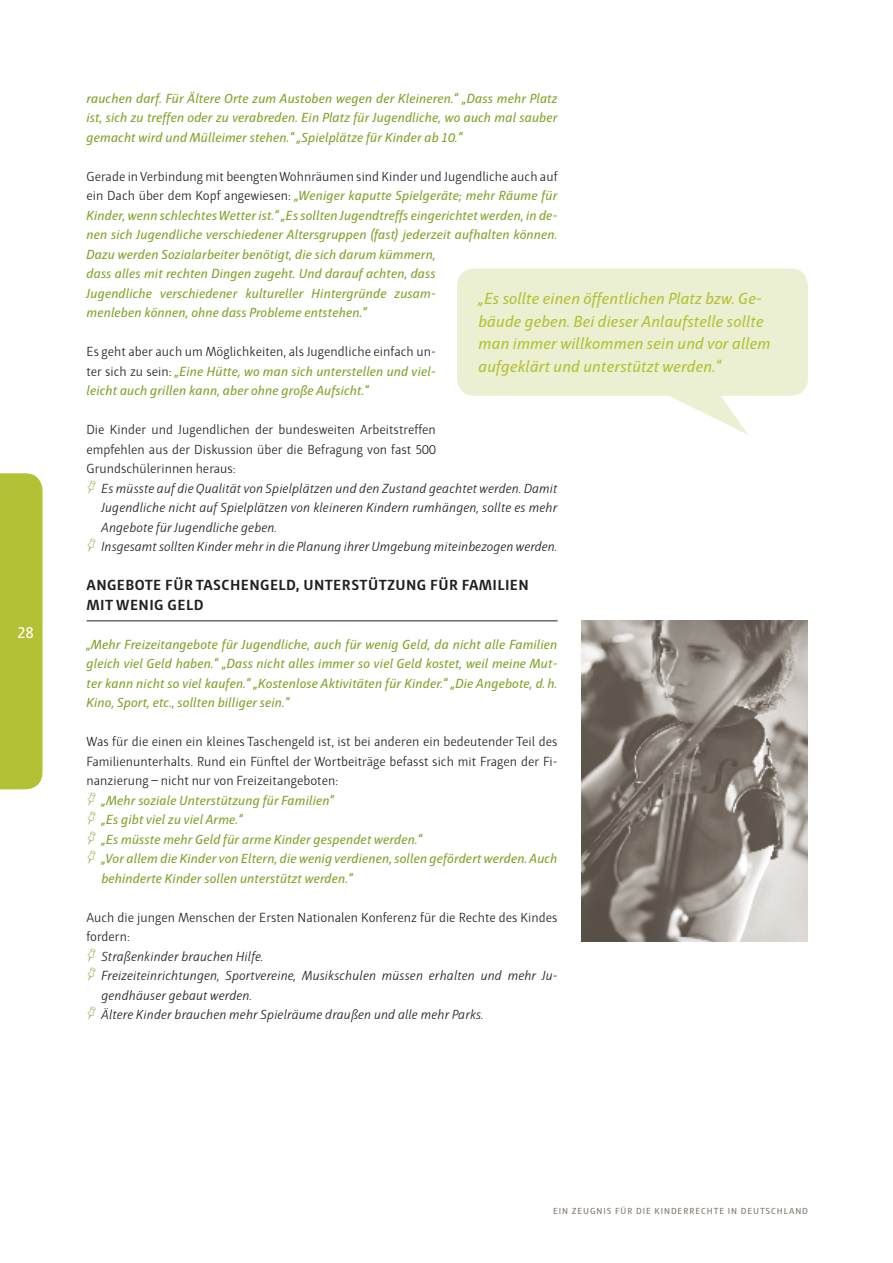
<style>
.page{position:relative;width:893px;height:1263px;background:#fff}
.page>*{position:absolute;margin:0;border:0;box-sizing:border-box;transform-origin:0 0}
.t1{font:italic 16.5px/22.5px "Haptic";color:#b3c135}
.t2{font:16.5px "FF Dingbests";color:#81a32a}
.t3{font:16.5px "Haptic";color:#fff}
.t4{font:700 15px/19.5px "Haptic";letter-spacing:.025em;color:#231f20}
.t5{font:italic 13.5px/19.5px "Haptic";color:#81a32a}
.t6{font:13.5px/19.5px "Haptic Light 0 wt";color:#231f20;text-align:justify}
.t7{font:13.5px "Haptic Light Italic 0 wt";color:#231f20}
.t8{font:9px "Haptic";letter-spacing:.1em;color:#807568}
.s1{font-family:"Haptic Light 0 wt";font-style:normal;color:#231f20}
.s2{font-family:"FF Dingbests";font-size:16.5px;color:#81a32a}
.s3{font-family:"FF Dingbests";font-style:normal;font-size:16.5px}
</style>
<div class="page">
<div style="left:0;top:473px;width:43px;height:316px;background:#b3c135"></div>
<hr style="left:87px;top:620px;width:471px;height:1px;background:#231f20">
<div style="left:457px;top:268px;width:351px;height:128px;background:#ecf0d2;border-radius:17px"></div>
<svg style="left:670px;top:396px;width:78px;height:39px"></svg>
<img style="left:581px;top:620px;width:227px;height:321px">
<p class="t3" style="left:17px;top:623px;width:18px">28</p>
<p class="t5" style="left:87px;top:88px;width:473px;text-align:justify">rauchen darf. Für Ältere Orte zum Austoben wegen der Kleineren.“ „Dass mehr Platz ist, sich zu treffen oder zu verabreden. Ein Platz für Jugendliche, wo auch mal sauber gemacht wird und Mülleimer stehen.“ „Spielplätze für Kinder ab 10.“</p>
<p class="t6" style="left:87px;top:167px;width:473px">Gerade in Verbindung mit beengten Wohnräumen sind Kinder und Jugendliche auch auf</p>
<p class="t5" style="left:87px;top:186px;width:473px"><span class="s1">ein Dach über dem Kopf angewiesen:</span> „Weniger kaputte Spielgeräte; mehr Räume für Kinder, wenn schlechtes Wetter ist.“ „Es sollten Jugendtreffs eingerichtet werden, in de&shy;nen sich Jugendliche verschiedener Altersgruppen (fast) jederzeit aufhalten können.<br>Dazu werden Sozialarbeiter benötigt, die sich darum kümmern,<br>dass alles mit rechten Dingen zugeht. Und darauf achten, dass<br>Jugendliche verschiedener kultureller Hintergründe zusam-<br>menleben können, ohne dass Probleme entstehen.“</p>
<p class="t6" style="left:87px;top:342px;width:351px">Es geht aber auch um Möglichkeiten, als Jugendliche einfach un-</p>
<p class="t5" style="left:86px;top:361px;width:351px"><span class="s1">ter sich zu sein:</span> „Eine Hütte, wo man sich unterstellen und viel&shy;leicht auch grillen kann, aber ohne große Aufsicht.“</p>
<p class="t6" style="left:86px;top:420px;width:351px">Die Kinder und Jugendlichen der bundesweiten Arbeitstreffen empfehlen aus der Diskussion über die Befragung von fast 500<br>Grundschülerinnen heraus:</p>
<p class="t2" style="left:97px;top:478px;width:6px">?</p>
<p class="t1" style="left:478px;top:288px;width:294px">„Es sollte einen öffentlichen Platz bzw. Ge&shy;bäude geben. Bei dieser Anlaufstelle sollte man immer willkommen sein und vor allem aufgeklärt und unterstützt werden.“</p>
<p class="t7" style="left:87px;top:480px;width:473px"><span class="s2">?</span> Es müsste auf die Qualität von Spielplätzen und den Zustand geachtet werden. Damit</p>
<p class="t7" style="left:101px;top:500px;width:458px">Jugendliche nicht auf Spielplätzen von kleineren Kindern rumhängen, sollte es mehr</p>
<p class="t7" style="left:101px;top:519px;width:177px">Angebote für Jugendliche geben.</p>
<p class="t7" style="left:87px;top:539px;width:472px"><span class="s2">?</span> Insgesamt sollten Kinder mehr in die Planung ihrer Umgebung miteinbezogen werden.</p>
<p class="t4" style="left:87px;top:575px;width:444px">ANGEBOTE FÜR TASCHENGELD, UNTERSTÜTZUNG FÜR FAMILIEN<br>MIT WENIG GELD</p>
<p class="t5" style="left:87px;top:634px;width:473px;text-align:justify">„Mehr Freizeitangebote für Jugendliche, auch für wenig Geld, da nicht alle Familien gleich viel Geld haben.“ „Dass nicht alles immer so viel Geld kostet, weil meine Mut&shy;ter kann nicht so viel kaufen.“ „Kostenlose Aktivitäten für Kinder.“ „Die Angebote, d. h.<br>Kino, Sport, etc., sollten billiger sein.“</p>
<p class="t6" style="left:86px;top:732px;width:473px">Was für die einen ein kleines Taschengeld ist, ist bei anderen ein bedeutender Teil des Familienunterhalts. Rund ein Fünftel der Wortbeiträge befasst sich mit Fragen der Fi&shy;nanzierung – nicht nur von Freizeitangeboten:</p>
<p class="t2" style="left:97px;top:790px;width:6px">?</p>
<p class="t5" style="left:87px;top:790px;width:249px"><span class="s3">?</span> „Mehr soziale Unterstützung für Familien“</p>
<p class="t2" style="left:97px;top:810px;width:6px">?</p>
<p class="t5" style="left:87px;top:810px;width:158px"><span class="s3">?</span> „Es gibt viel zu viel Arme.“</p>
<p class="t2" style="left:97px;top:829px;width:6px">?</p>
<p class="t5" style="left:87px;top:829px;width:337px"><span class="s3">?</span> „Es müsste mehr Geld für arme Kinder gespendet werden.“</p>
<p class="t2" style="left:97px;top:849px;width:6px">?</p>
<p class="t5" style="left:101px;top:849px;width:458px;text-indent:-15px"><span class="s3">?</span> „Vor allem die Kinder von Eltern, die wenig verdienen, sollen gefördert werden. Auch behinderte Kinder sollen unterstützt werden.“</p>
<p class="t6" style="left:87px;top:908px;width:473px">Auch die jungen Menschen der Ersten Nationalen Konferenz für die Rechte des Kindes fordern:</p>
<p class="t2" style="left:97px;top:946px;width:6px">?</p>
<p class="t7" style="left:87px;top:948px;width:179px"><span class="s2">?</span> Straßenkinder brauchen Hilfe.</p>
<p class="t7" style="left:87px;top:968px;width:472px"><span class="s2">?</span> Freizeiteinrichtungen, Sportvereine, Musikschulen müssen erhalten und mehr Ju-</p>
<p class="t7" style="left:101px;top:987px;width:152px">gendhäuser gebaut werden.</p>
<p class="t7" style="left:87px;top:1007px;width:399px"><span class="s2">?</span> Ältere Kinder brauchen mehr Spielräume draußen und alle mehr Parks.</p>
<p class="t8" style="left:553px;top:1206px;width:256px">EIN ZEUGNIS FÜR DIE KINDERRECHTE IN DEUTSCHLAND</p>
</div>
